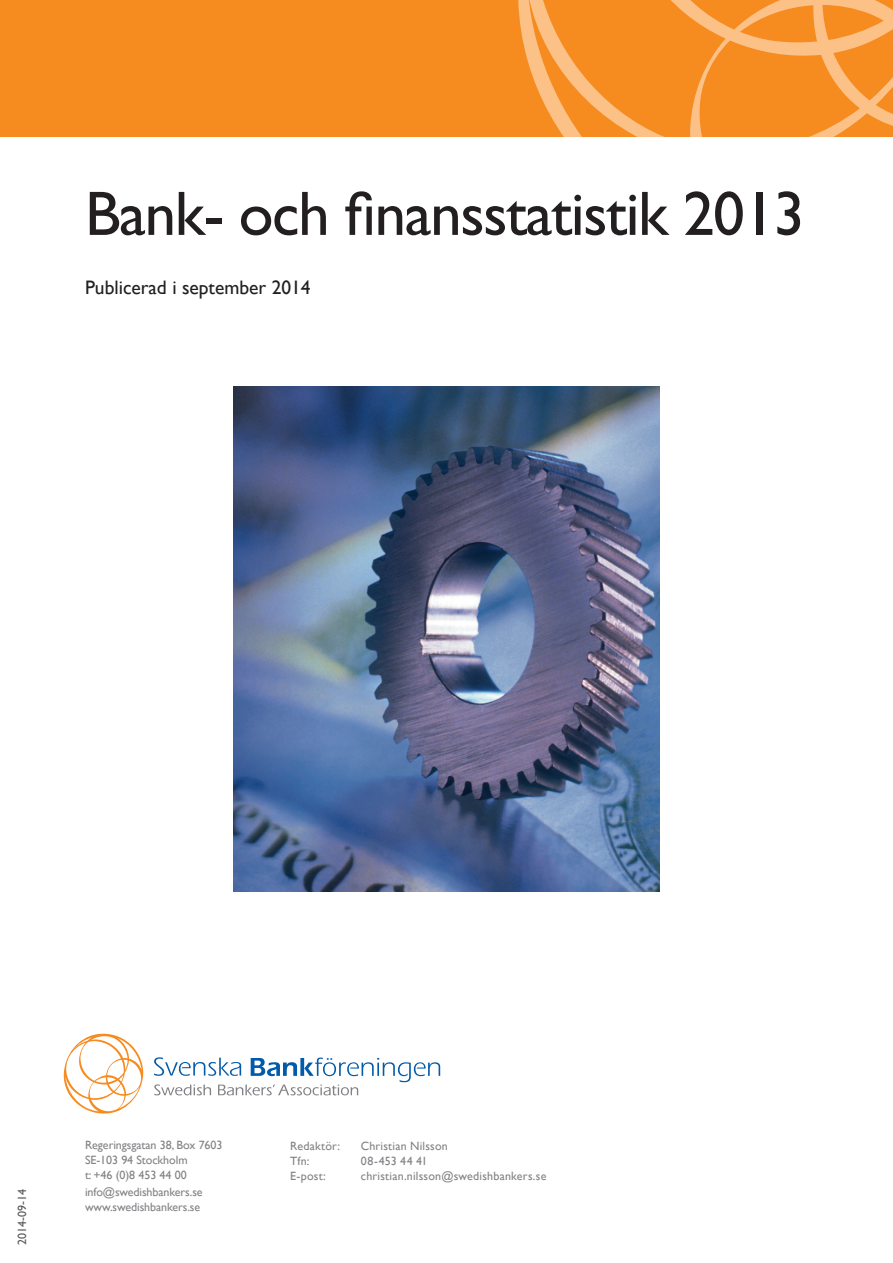
<style>
.page{position:relative;width:893px;height:1263px;background:#fff}
.page>*{position:absolute;margin:0;border:0;box-sizing:border-box;transform-origin:0 0}
.t1{font:63px "Gill Sans";letter-spacing:-.02em;color:#231f20}
.t2{font:19.5px "Gill Sans";color:#231f20}
.t3{font:12px/15px "Gill Sans";letter-spacing:-.005em;color:#808285}
.t4{font:12px "Gill Sans";letter-spacing:.02em;color:#808285}
.t5{font:12px "Gill Sans";color:#57585a}
</style>
<div class="page">
<div style="left:0;top:0;width:893px;height:136px;background:#f68b1f"></div>
<svg style="left:518px;top:0;width:375px;height:136px"></svg>
<svg style="left:154px;top:1057px;width:286px;height:38px"></svg>
<svg style="left:64px;top:1034px;width:80px;height:79px"></svg>
<img style="left:233px;top:387px;width:427px;height:504px">
<h1 class="t1" style="left:85px;top:177px;width:721px">Bank- och finansstatistik 2013</h1>
<h2 class="t2" style="left:85px;top:275px;width:227px">Publicerad i september 2014</h2>
<p class="t5" style="left:15px;top:1245px;width:57px;rotate:-90deg">2014-09-14</p>
<p class="t3" style="left:85px;top:1137px;width:139px">Regeringsgatan 38, Box 7603<br>SE-103 94 Stockholm<br>t: +46 (0)8 453 44 00</p>
<p class="t3" style="left:85px;top:1184px;width:119px">info@swedishbankers.se www.swedishbankers.se</p>
<p class="t4" style="left:290px;top:1138px;width:51px">Redaktör:</p>
<p class="t4" style="left:361px;top:1138px;width:89px">Christian Nilsson</p>
<p class="t3" style="left:290px;top:1153px;width:21px">Tfn:</p>
<p class="t3" style="left:361px;top:1153px;width:68px">08-453 44 41</p>
<p class="t3" style="left:290px;top:1168px;width:37px">E-post:</p>
<p class="t4" style="left:361px;top:1168px;width:187px">christian.nilsson@swedishbankers.se</p>
</div>
